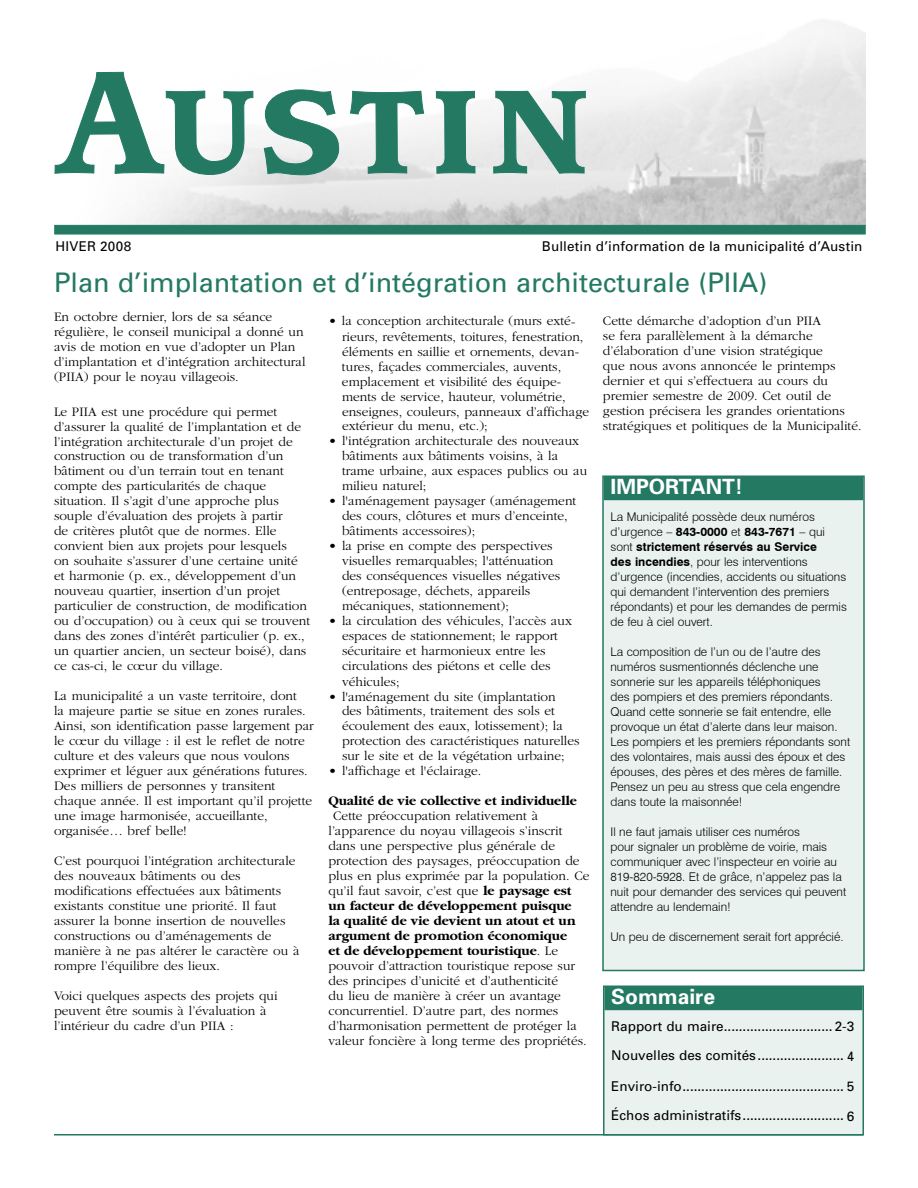
<style>
.page{position:relative;width:918px;height:1188px;background:#fff}
.page>*{position:absolute;margin:0;border:0;box-sizing:border-box;transform-origin:0 0}
.t1{font:27px "Univers";color:#247963}
.t2{font:700 21px "Univers";color:#fff}
.t3{font:300 13.5px/15px "Garamond";color:#000}
.t4{font:13.5px "Univers";color:#000}
.t5{font:700 13.5px "Garamond";color:#000}
.t6{font:13.5px "Univers";letter-spacing:.02em;color:#000}
.t7{font:300 12px/15px "Swiss 721 BT";color:#000}
.s1{font-weight:700}
</style>
<div class="page">
<img style="left:55px;top:20px;width:810px;height:205px">
<svg style="left:55px;top:32px;width:198px;height:143px"></svg>
<svg style="left:264px;top:20px;width:75px;height:155px"></svg>
<svg style="left:350px;top:91px;width:74px;height:82px"></svg>
<svg style="left:436px;top:91px;width:39px;height:82px"></svg>
<svg style="left:493px;top:91px;width:93px;height:82px"></svg>
<div style="left:55px;top:225px;width:810px;height:9px;background:#247963"></div>
<div style="left:604px;top:986px;width:259px;height:149px;background:#e9f2ef"></div>
<div style="left:604px;top:986px;width:258px;height:24px;background:#247963"></div>
<div style="left:603px;top:986px;width:261px;height:150px;border:2px solid #247963"></div>
<hr style="left:54px;top:1134px;width:809px;height:2px;background:#247963">
<div style="left:603px;top:476px;width:261px;height:494px;background:#e9f2ef"></div>
<div style="left:604px;top:476px;width:259px;height:24px;background:#247963"></div>
<div style="left:602px;top:476px;width:263px;height:495px;border:2px solid #247963"></div>
<p class="t6" style="left:56px;top:237px;width:77px">HIVER 2008</p>
<p class="t4" style="left:542px;top:237px;width:322px">Bulletin d’information de la municipalité d’Austin</p>
<h1 class="t1" style="left:54px;top:265px;width:715px">Plan d’implantation et d’intégration architecturale (PIIA)</h1>
<p class="t3" style="left:54px;top:309px;width:253px">En octobre dernier, lors de sa séance régulière, le conseil municipal a donné un avis de motion en vue d’adopter un Plan d’implantation et d’intégration architectural (PIIA) pour le noyau villageois.</p>
<p class="t3" style="left:54px;top:404px;width:258px">Le PIIA est une procédure qui permet d’assurer la qualité de l’implantation et de l’intégration architecturale d’un projet de construction ou de transformation d’un bâtiment ou d’un terrain tout en tenant compte des particularités de chaque situation. Il s’agit d’une approche plus souple d’évaluation des projets à partir<br>de critères plutôt que de normes. Elle convient bien aux projets pour lesquels<br>on souhaite s’assurer d’une certaine unité et harmonie (p. ex., développement d’un nouveau quartier, insertion d’un projet particulier de construction, de modification ou d’occupation) ou à ceux qui se trouvent dans des zones d’intérêt particulier (p. ex., un quartier ancien, un secteur boisé), dans ce cas-ci, le cœur du village.</p>
<p class="t3" style="left:54px;top:689px;width:261px">La municipalité a un vaste territoire, dont<br>la majeure partie se situe en zones rurales.<br>Ainsi, son identification passe largement par le cœur du village : il est le reflet de notre culture et des valeurs que nous voulons exprimer et léguer aux générations futures.<br>Des milliers de personnes y transitent chaque année. Il est important qu’il projette une image harmonisée, accueillante, organisée… bref belle!</p>
<p class="t3" style="left:54px;top:854px;width:247px">C’est pourquoi l’intégration architecturale des nouveaux bâtiments ou des modifications effectuées aux bâtiments existants constitue une priorité. Il faut assurer la bonne insertion de nouvelles constructions ou d’aménagements de manière à ne pas altérer le caractère ou à rompre l’équilibre des lieux.</p>
<p class="t3" style="left:54px;top:989px;width:225px">Voici quelques aspects des projets qui peuvent être soumis à l’évaluation à l’intérieur du cadre d’un PIIA :</p>
<p class="t3" style="left:342px;top:314px;width:249px;text-indent:-14px">• la conception architecturale (murs exté&shy;rieurs, revêtements, toitures, fenestration, éléments en saillie et ornements, devan&shy;tures, façades commerciales, auvents, emplacement et visibilité des équipe&shy;ments de service, hauteur, volumétrie, enseignes, couleurs, panneaux d’affichage extérieur du menu, etc.);</p>
<p class="t3" style="left:342px;top:434px;width:247px;text-indent:-14px">• l'intégration architecturale des nouveaux bâtiments aux bâtiments voisins, à la trame urbaine, aux espaces publics ou au milieu naturel;</p>
<p class="t3" style="left:342px;top:494px;width:236px;text-indent:-14px">• l'aménagement paysager (aménagement des cours, clôtures et murs d’enceinte, bâtiments accessoires);</p>
<p class="t3" style="left:342px;top:539px;width:220px;text-indent:-14px">• la prise en compte des perspectives visuelles remarquables; l'atténuation des conséquences visuelles négatives (entreposage, déchets, appareils mécaniques, stationnement);</p>
<p class="t3" style="left:342px;top:614px;width:232px;text-indent:-14px">• la circulation des véhicules, l’accès aux espaces de stationnement; le rapport sécuritaire et harmonieux entre les circulations des piétons et celle des véhicules;</p>
<p class="t3" style="left:342px;top:689px;width:239px;text-indent:-14px">• l'aménagement du site (implantation<br>des bâtiments, traitement des sols et écoulement des eaux, lotissement); la protection des caractéristiques naturelles sur le site et de la végétation urbaine;</p>
<p class="t3" style="left:328px;top:764px;width:155px">• l'affichage et l'éclairage.</p>
<p class="t5" style="left:328px;top:794px;width:250px">Qualité de vie collective et individuelle</p>
<p class="t3" style="left:328px;top:809px;width:262px;text-indent:5px">Cette préoccupation relativement à l’apparence du noyau villageois s’inscrit dans une perspective plus générale de protection des paysages, préoccupation de plus en plus exprimée par la population. Ce qu’il faut savoir, c’est que <span class="s1">le paysage est un facteur de développement puisque<br>la qualité de vie devient un atout et un argument de promotion économique<br>et de développement touristique</span>. Le pouvoir d’attraction touristique repose sur des principes d’unicité et d’authenticité<br>du lieu de manière à créer un avantage concurrentiel. D’autre part, des normes d’harmonisation permettent de protéger la valeur foncière à long terme des propriétés.</p>
<p class="t3" style="left:603px;top:314px;width:260px">Cette démarche d’adoption d’un PIIA<br>se fera parallèlement à la démarche d’élaboration d’une vision stratégique<br>que nous avons annoncée le printemps dernier et qui s’effectuera au cours du premier semestre de 2009. Cet outil de gestion précisera les grandes orientations stratégiques et politiques de la Municipalité.</p>
<h2 class="t2" style="left:610px;top:473px;width:134px">IMPORTANT!</h2>
<p class="t7" style="left:610px;top:509px;width:238px">La Municipalité possède deux numéros d’urgence – <span class="s1">843-0000</span> et <span class="s1">843-7671</span> – qui sont <span class="s1">strictement réservés au Service<br>des incendies</span>, pour les interventions d’urgence (incendies, accidents ou situations qui demandent l’intervention des premiers répondants) et pour les demandes de permis de feu à ciel ouvert.</p>
<p class="t7" style="left:610px;top:644px;width:241px">La composition de l’un ou de l’autre des numéros susmentionnés déclenche une sonnerie sur les appareils téléphoniques<br>des pompiers et des premiers répondants.<br>Quand cette sonnerie se fait entendre, elle provoque un état d’alerte dans leur maison.<br>Les pompiers et les premiers répondants sont des volontaires, mais aussi des époux et des épouses, des pères et des mères de famille.<br>Pensez un peu au stress que cela engendre dans toute la maisonnée!</p>
<p class="t7" style="left:610px;top:824px;width:237px">Il ne faut jamais utiliser ces numéros<br>pour signaler un problème de voirie, mais communiquer avec l’inspecteur en voirie au 819-820-5928. Et de grâce, n’appelez pas la nuit pour demander des services qui peuvent attendre au lendemain!</p>
<p class="t7" style="left:610px;top:929px;width:235px">Un peu de discernement serait fort apprécié.</p>
<h2 class="t2" style="left:611px;top:983px;width:105px">Sommaire</h2>
<p class="t4" style="left:611px;top:1017px;width:244px">Rapport du maire ............................. 2-3</p>
<p class="t4" style="left:611px;top:1047px;width:245px">Nouvelles des comités ....................... 4</p>
<p class="t4" style="left:611px;top:1077px;width:244px">Enviro-info ........................................... 5</p>
<p class="t4" style="left:611px;top:1107px;width:245px">Échos administratifs ........................... 6</p>
</div>
